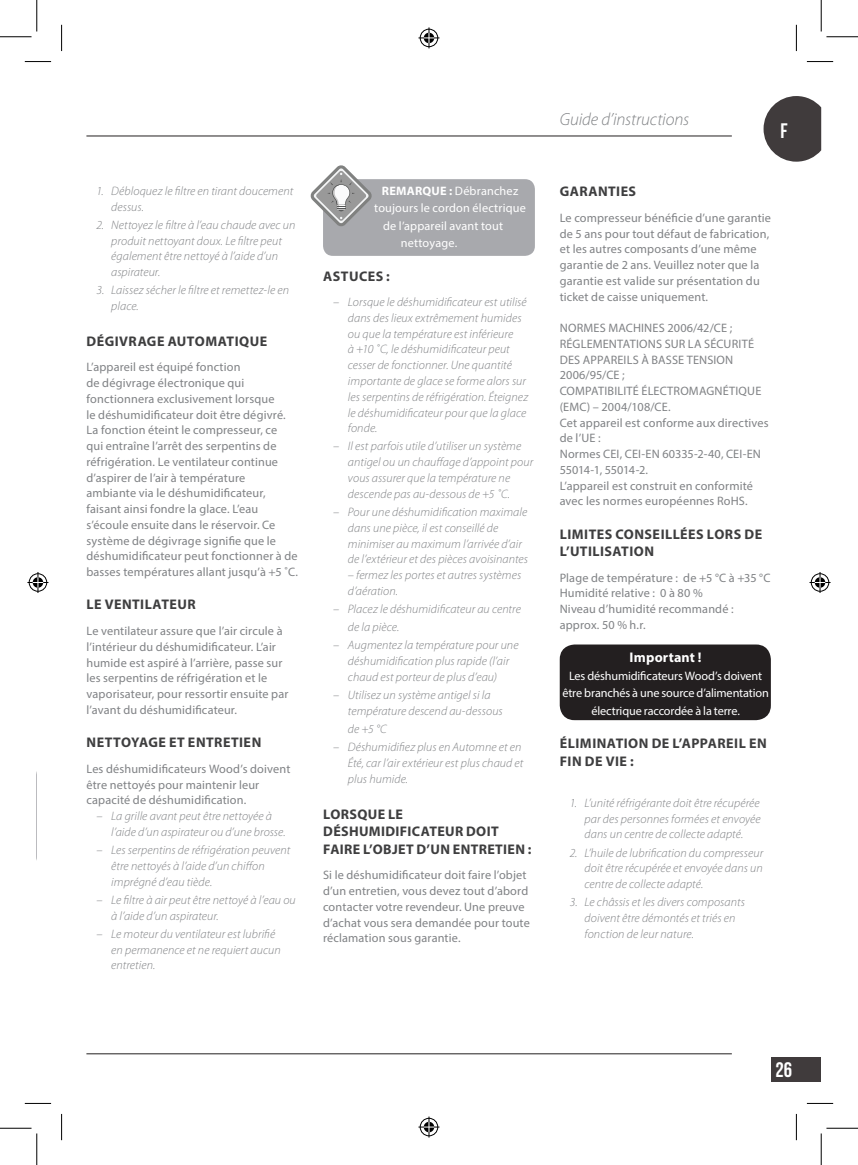
<style>
.page{position:relative;width:858px;height:1165px;background:#fff}
.page>*{position:absolute;margin:0;border:0;box-sizing:border-box;transform-origin:0 0}
.t1{font:21px "Bebas Neue";color:#fff}
.t2{font:italic 300 17.5px "Myriad Pro";letter-spacing:-.005em;color:#808285}
.t3{font:700 14px/17.5px "Myriad Pro";letter-spacing:.03em;color:#3e3e3f}
.t4{font:700 14px "Myriad Pro";color:#fff}
.t5{font:italic 300 12.25px/15.8px "Myriad Pro";letter-spacing:.005em;color:#808285}
.t6{font:12.25px/15.8px "Myriad Pro";letter-spacing:.01em;color:#808285}
.t7{font:12.25px/17.5px "Myriad Pro";letter-spacing:-.01em;color:#fff;text-align:center}
.t8{font:12.25px "Myriad Pro";letter-spacing:.015em;color:#fff}
.t9{font:12.25px "Myriad Pro";letter-spacing:.01em;color:#fff}
.t10{font:700 12.25px "Myriad Pro";color:#fff}
.s1{font-weight:700}
</style>
<div class="page">
<div style="left:771px;top:1057px;width:50px;height:25px;background:#403b3c"></div>
<svg style="left:763px;top:96px;width:58px;height:66px"></svg>
<hr style="left:86px;top:136px;width:645px;height:1px;background:#231f20">
<hr style="left:86px;top:1053px;width:645px;height:1px;background:#231f20">
<div style="left:323px;top:179px;width:211px;height:77px;background:#a8a9ad;border-radius:10px"></div>
<svg style="left:310px;top:165px;width:62px;height:62px"></svg>
<div style="left:559px;top:644px;width:211px;height:76px;background:#231f20;border-radius:15px"></div>
<svg style="left:25px;top:61px;width:26px;height:1px"></svg>
<svg style="left:806px;top:61px;width:26px;height:1px"></svg>
<svg style="left:25px;top:1103px;width:26px;height:1px"></svg>
<svg style="left:806px;top:1103px;width:26px;height:1px"></svg>
<svg style="left:61px;top:25px;width:1px;height:26px"></svg>
<svg style="left:61px;top:1114px;width:1px;height:26px"></svg>
<svg style="left:795px;top:25px;width:1px;height:26px"></svg>
<svg style="left:795px;top:1114px;width:1px;height:26px"></svg>
<hr style="left:0;top:36px;width:32px;height:1px;background:#000">
<hr style="left:826px;top:36px;width:31px;height:1px;background:#000">
<hr style="left:0;top:1128px;width:32px;height:1px;background:#000">
<hr style="left:826px;top:1128px;width:31px;height:1px;background:#000">
<hr style="left:36px;top:0;width:1px;height:32px;background:#000">
<hr style="left:36px;top:1133px;width:1px;height:32px;background:#000">
<hr style="left:820px;top:0;width:1px;height:32px;background:#000">
<hr style="left:820px;top:1133px;width:1px;height:32px;background:#000">
<svg style="left:418px;top:27px;width:21px;height:21px"></svg>
<svg style="left:418px;top:1116px;width:21px;height:21px"></svg>
<svg style="left:27px;top:572px;width:21px;height:21px"></svg>
<svg style="left:809px;top:572px;width:21px;height:21px"></svg>
<p class="t5" style="left:111px;top:183px;width:183px;text-indent:-15px">1. Débloquez le filtre en tirant doucement dessus.</p>
<p class="t5" style="left:111px;top:217px;width:185px;text-indent:-15px">2. Nettoyez le filtre à l’eau chaude avec un produit nettoyant doux. Le filtre peut également être nettoyé à l’aide d’un aspirateur.</p>
<p class="t5" style="left:111px;top:282px;width:179px;text-indent:-15px">3. Laissez sécher le filtre et remettez-le en place.</p>
<p class="t3" style="left:86px;top:332px;width:182px">Dégivrage automatique</p>
<p class="t6" style="left:86px;top:359px;width:213px">L’appareil est équipé fonction<br>de dégivrage électronique qui fonctionnera exclusivement lorsque<br>le déshumidificateur doit être dégivré.<br>La fonction éteint le compresseur, ce<br>qui entraîne l’arrêt des serpentins de réfrigération. Le ventilateur continue d’aspirer de l’air à température ambiante via le déshumidificateur, faisant ainsi fondre la glace. L’eau s’écoule ensuite dans le réservoir. Ce système de dégivrage signifie que le déshumidificateur peut fonctionner à de basses températures allant jusqu’à +5 ˚C.</p>
<p class="t3" style="left:86px;top:595px;width:111px">Le ventilateur</p>
<p class="t6" style="left:86px;top:623px;width:203px">Le ventilateur assure que l’air circule à l’intérieur du déshumidificateur. L’air humide est aspiré à l’arrière, passe sur les serpentins de réfrigération et le vaporisateur, pour ressortir ensuite par l’avant du déshumidificateur.</p>
<p class="t3" style="left:86px;top:733px;width:176px">Nettoyage et entretien</p>
<p class="t6" style="left:86px;top:761px;width:205px">Les déshumidificateurs Wood’s doivent être nettoyés pour maintenir leur capacité de déshumidification.</p>
<p class="t5" style="left:111px;top:808px;width:176px;text-indent:-15px">– La grille avant peut être nettoyée à l’aide d’un aspirateur ou d’une brosse.</p>
<p class="t5" style="left:111px;top:842px;width:180px;text-indent:-15px">– Les serpentins de réfrigération peuvent être nettoyés à l’aide d’un chiffon imprégné d’eau tiède.</p>
<p class="t5" style="left:111px;top:892px;width:186px;text-indent:-15px">– Le filtre à air peut être nettoyé à l’eau ou à l’aide d’un aspirateur.</p>
<p class="t5" style="left:111px;top:926px;width:171px;text-indent:-15px">– Le moteur du ventilateur est lubrifié en permanence et ne requiert aucun entretien.</p>
<p class="t10" style="left:382px;top:183px;width:9px">REMARQUE</p>
<p class="t8" style="left:449px;top:183px;width:71px"><span class="s1">:</span> Débranchez</p>
<p class="t8" style="left:374px;top:201px;width:153px">toujours le cordon électrique</p>
<p class="t9" style="left:383px;top:218px;width:122px">de l’appareil avant tout</p>
<p class="t8" style="left:400px;top:236px;width:58px">nettoyage.</p>
<p class="t3" style="left:323px;top:267px;width:68px">Astuces :</p>
<p class="t5" style="left:348px;top:294px;width:182px;text-indent:-15px">– Lorsque le déshumidificateur est utilisé dans des lieux extrêmement humides ou que la température est inférieure<br>à +10 ˚C, le déshumidificateur peut cesser de fonctionner. Une quantité importante de glace se forme alors sur les serpentins de réfrigération. Éteignez le déshumidificateur pour que la glace fonde.</p>
<p class="t5" style="left:348px;top:438px;width:187px;text-indent:-15px">– Il est parfois utile d’utiliser un système antigel ou un chauffage d’appoint pour vous assurer que la température ne descende pas au-dessous de +5 ˚C.</p>
<p class="t5" style="left:348px;top:504px;width:182px;text-indent:-15px">– Pour une déshumidification maximale dans une pièce, il est conseillé de minimiser au maximum l’arrivée d’air de l’extérieur et des pièces avoisinantes</p>
<p class="t5" style="left:348px;top:567px;width:175px">– fermez les portes et autres systèmes d’aération.</p>
<p class="t5" style="left:348px;top:600px;width:174px;line-height:18.2px;text-indent:-15px">– Placez le déshumidificateur au centre de la pièce.</p>
<p class="t5" style="left:333px;top:637px;width:187px;text-align:center">– Augmentez la température pour une déshumidification plus rapide (l’air chaud est porteur de plus d’eau)</p>
<p class="t5" style="left:348px;top:687px;width:156px;text-indent:-15px">– Utilisez un système antigel si la température descend au-dessous</p>
<p class="t5" style="left:348px;top:721px;width:40px">de +5 °C</p>
<p class="t5" style="left:348px;top:739px;width:177px;text-indent:-15px">– Déshumidifiez plus en Automne et en<br>Été, car l’air extérieur est plus chaud et plus humide.</p>
<p class="t3" style="left:323px;top:805px;width:210px">Lorsque le déshumidificateur doit faire l’objet d’un entretien :</p>
<p class="t6" style="left:323px;top:867px;width:208px">Si le déshumidificateur doit faire l’objet d’un entretien, vous devez tout d’abord contacter votre revendeur. Une preuve d’achat vous sera demandée pour toute réclamation sous garantie.</p>
<h2 class="t2" style="left:559px;top:108px;width:131px">Guide d’instructions</h2>
<h1 class="t1" style="left:780px;top:119px;width:9px">F</h1>
<p class="t3" style="left:559px;top:182px;width:78px">Garanties</p>
<p class="t6" style="left:559px;top:210px;width:213px">Le compresseur bénéficie d’une garantie de 5 ans pour tout défaut de fabrication, et les autres composants d’une même garantie de 2 ans. Veuillez noter que la garantie est valide sur présentation du ticket de caisse uniquement.</p>
<p class="t6" style="left:559px;top:320px;width:210px">NORMES MACHINES 2006/42/CE ;<br>RÉGLEMENTATIONS SUR LA SÉCURITÉ<br>DES APPAREILS À BASSE TENSION<br>2006/95/CE ;<br>COMPATIBILITÉ ÉLECTROMAGNÉTIQUE (EMC) – 2004/108/CE.<br>Cet appareil est conforme aux directives de l’UE :<br>Normes CEI, CEI-EN 60335-2-40, CEI-EN<br>55014-1, 55014-2.<br>L’appareil est construit en conformité avec les normes européennes RoHS.</p>
<p class="t3" style="left:559px;top:525px;width:204px">Limites conseillées lors de l’utilisation</p>
<p class="t6" style="left:559px;top:569px;width:212px">Plage de température : de +5 °C à +35 °C<br>Humidité relative : 0 à 80 %<br>Niveau d’humidité recommandé : approx. 50 % h.r.</p>
<p class="t4" style="left:629px;top:648px;width:74px">Important !</p>
<p class="t7" style="left:562px;top:667px;width:208px">Les déshumidificateurs Wood’s doivent être branchés à une source d’alimentation électrique raccordée à la terre.</p>
<p class="t3" style="left:559px;top:734px;width:208px">Élimination de l’appareil en fin de vie :</p>
<p class="t5" style="left:584px;top:795px;width:178px;text-align:justify;text-indent:-15px">1. L’unité réfrigérante doit être récupérée par des personnes formées et envoyée dans un centre de collecte adapté.</p>
<p class="t5" style="left:584px;top:845px;width:180px;text-align:justify;text-indent:-15px">2. L’huile de lubrification du compresseur doit être récupérée et envoyée dans un centre de collecte adapté.</p>
<p class="t5" style="left:584px;top:894px;width:162px;text-indent:-15px">3. Le châssis et les divers composants doivent être démontés et triés en fonction de leur nature.</p>
<h1 class="t1" style="left:775px;top:1058px;width:18px">26</h1>
</div>
